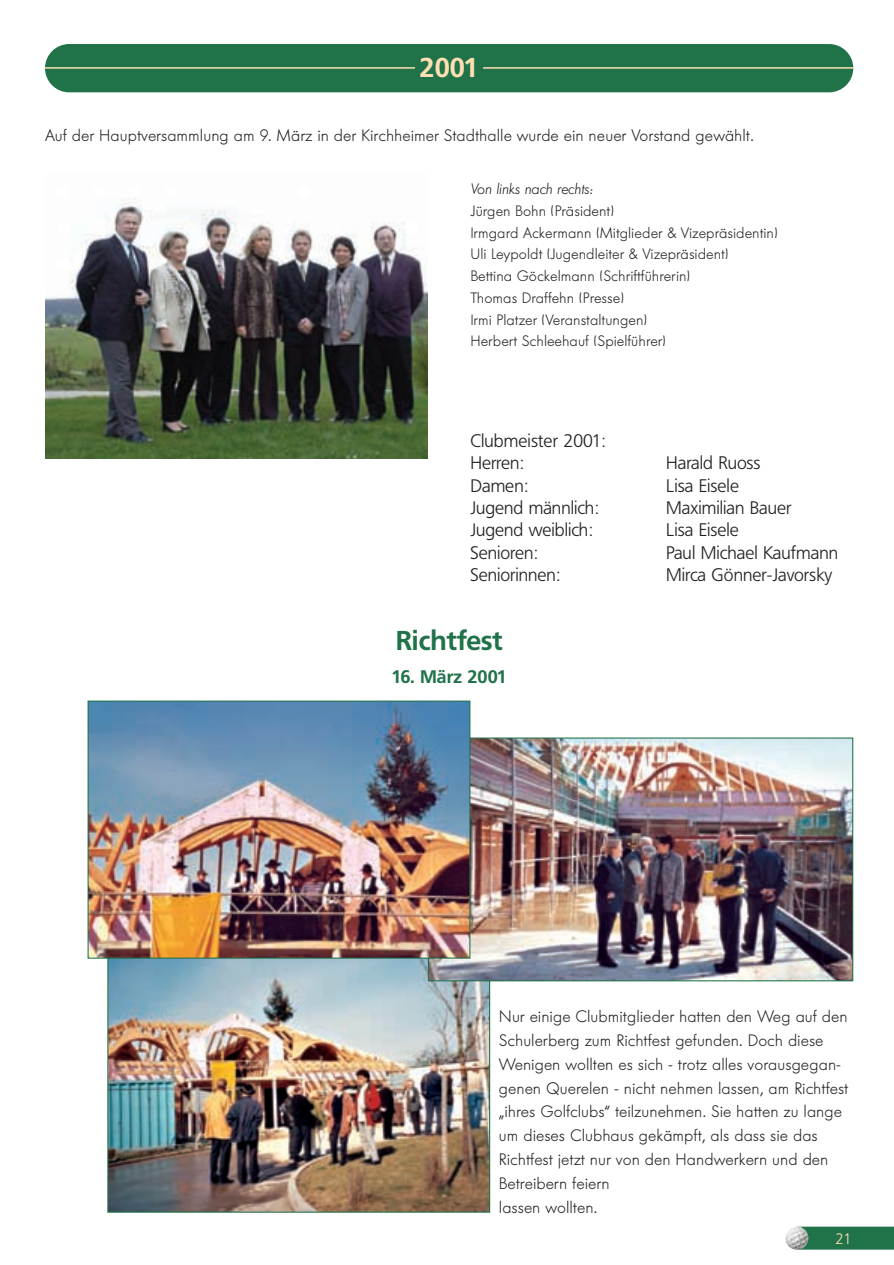
<style>
.page{position:relative;width:894px;height:1265px;background:#fff}
.page>*{position:absolute;margin:0;border:0;box-sizing:border-box;transform-origin:0 0}
.t1{font:700 27px "Frutiger BQ";color:#207248}
.t2{font:700 27px "Frutiger BQ";color:#fedfb2}
.t3{font:300 18px/22.4px "Frutiger BQ";color:#231f20}
.t4{font:700 18px "Frutiger BQ";color:#207248}
.t5{font:300 16.5px/23.9px "Futura BQ";color:#231f20}
.t6{font:300 15px/21.8px "Futura BQ";color:#231f20}
.t7{font:italic 300 15px "Futura BQ";color:#231f20}
.t8{font:300 15px "Frutiger BQ";color:#fedfb2}
</style>
<div class="page">
<img style="left:45px;top:44px;width:849px;height:1206px">
<h1 class="t2" style="left:419px;top:57px;width:61px">2001</h1>
<p class="t5" style="left:45px;top:124px;width:710px">Auf der Hauptversammlung am 9. März in der Kirchheimer Stadthalle wurde ein neuer Vorstand gewählt.</p>
<p class="t7" style="left:470px;top:182px;width:124px">Von links nach rechts:</p>
<p class="t6" style="left:470px;top:201px;width:309px">Jürgen Bohn (Präsident)<br>Irmgard Ackermann (Mitglieder &amp; Vizepräsidentin)<br>Uli Leypoldt (Jugendleiter &amp; Vizepräsident)<br>Bettina Göckelmann (Schriftführerin)<br>Thomas Draffehn (Presse)<br>Irmi Platzer (Veranstaltungen)<br>Herbert Schleehauf (Spielführer)</p>
<p class="t3" style="left:470px;top:431px;width:136px">Clubmeister 2001:<br>Herren:</p>
<p class="t3" style="left:666px;top:454px;width:96px">Harald Ruoss</p>
<p class="t3" style="left:470px;top:476px;width:59px">Damen:</p>
<p class="t3" style="left:666px;top:476px;width:74px">Lisa Eisele</p>
<p class="t3" style="left:470px;top:498px;width:129px">Jugend männlich:</p>
<p class="t3" style="left:666px;top:498px;width:127px">Maximilian Bauer</p>
<p class="t3" style="left:470px;top:521px;width:123px">Jugend weiblich:</p>
<p class="t3" style="left:666px;top:521px;width:74px">Lisa Eisele</p>
<p class="t3" style="left:470px;top:543px;width:69px">Senioren:</p>
<p class="t3" style="left:666px;top:543px;width:173px">Paul Michael Kaufmann</p>
<p class="t3" style="left:470px;top:565px;width:91px">Seniorinnen:</p>
<p class="t3" style="left:666px;top:565px;width:168px">Mirca Gönner-Javorsky</p>
<h1 class="t1" style="left:395px;top:630px;width:108px">Richtfest</h1>
<p class="t4" style="left:391px;top:670px;width:117px">16. März 2001</p>
<p class="t5" style="left:499px;top:1005px;width:351px">Nur einige Clubmitglieder hatten den Weg auf den Schulerberg zum Richtfest gefunden. Doch diese Wenigen wollten es sich - trotz alles vorausgegan&shy;genen Querelen - nicht nehmen lassen, am Richtfest „ihres Golfclubs“ teilzunehmen. Sie hatten zu lange um dieses Clubhaus gekämpft, als dass sie das Richtfest jetzt nur von den Handwerkern und den Betreibern feiern<br>lassen wollten.</p>
<p class="t8" style="left:835px;top:1233px;width:18px">21</p>
</div>
